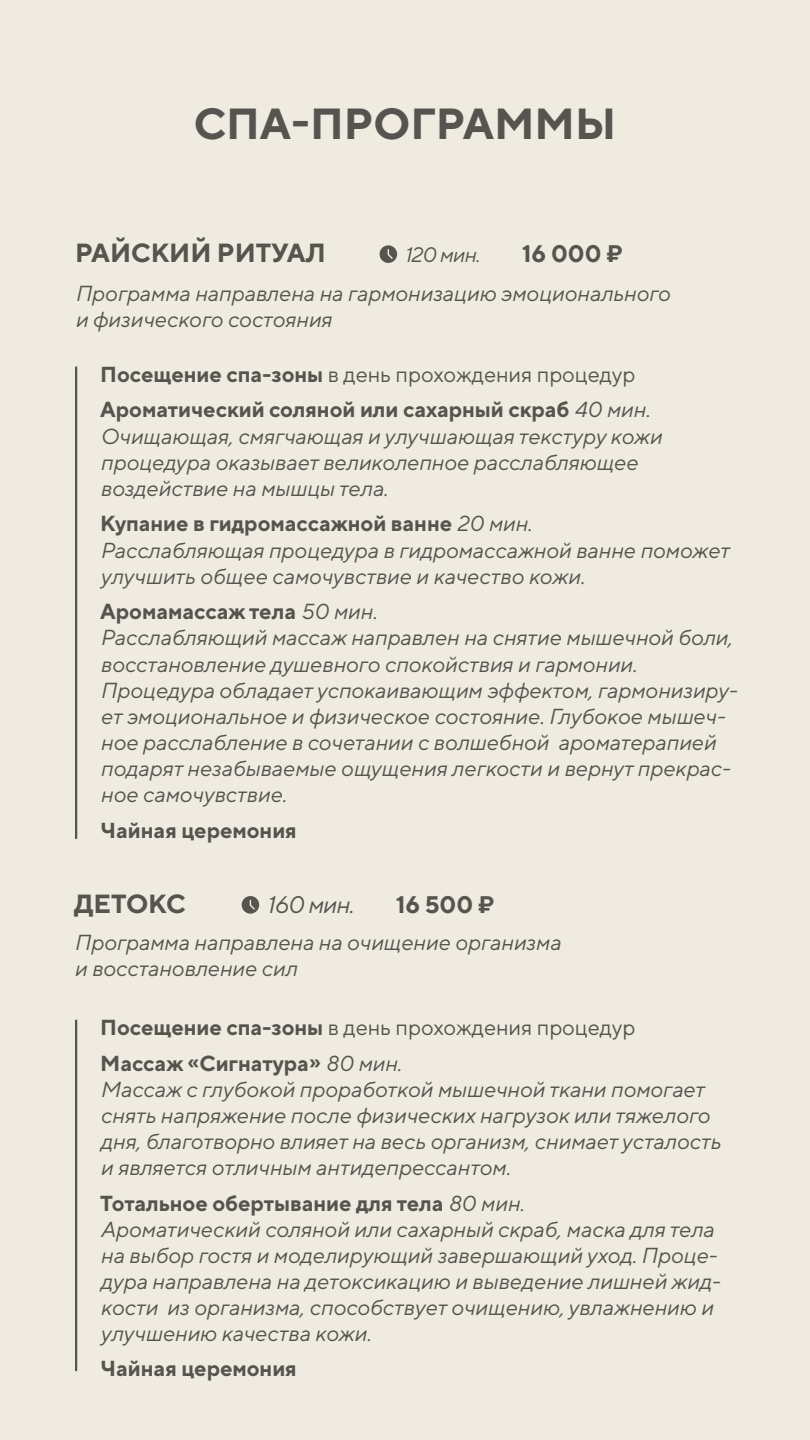
<style>
.page{position:relative;width:810px;height:1440px;background:#f0ebe1}
.page>*{position:absolute;margin:0;border:0;box-sizing:border-box;transform-origin:0 0}
.t1{font:700 43.5px "TT Norms Pro";color:#56544e}
.t2{font:700 26.25px "TT Norms Pro";color:#56544e}
.t3{font:700 24px "TT Norms Pro";color:#56544e}
.t4{font:italic 24px "TT Norms Pro";letter-spacing:-.03em;color:#56544e}
.t5{font:italic 21.75px/26.1px "TT Norms Pro";color:#56544e}
.t6{font:700 21.75px/35.7px "TT Norms Pro";color:#56544e}
.t7{font:italic 21px "TT Norms Pro";letter-spacing:-.03em;color:#56544e}
.s1{font-weight:400}
.s2{font-weight:400;font-style:italic}
.s3{font-weight:700;font-style:normal}
</style>
<div class="page">
<svg style="left:241px;top:896px;width:18px;height:18px"></svg>
<svg style="left:379px;top:245px;width:18px;height:18px"></svg>
<hr style="left:75px;top:367px;width:2px;height:472px;background:#56544e">
<hr style="left:75px;top:1020px;width:2px;height:351px;background:#56544e">
<h1 class="t1" style="left:194px;top:95px;width:424px">CПА-ПРОГРАММЫ</h1>
<p class="t2" style="left:75px;top:235px;width:252px">РАЙСКИЙ РИТУАЛ</p>
<p class="t7" style="left:404px;top:241px;width:77px">120 мин.</p>
<p class="t3" style="left:522px;top:237px;width:102px">16 000 ₽</p>
<p class="t5" style="left:75px;top:279px;width:596px">Программа направлена на гармонизацию эмоционального и физического состояния</p>
<p class="t6" style="left:100px;top:356px;width:551px">Посещение спа-зоны <span class="s1">в день прохождения процедур<br></span>Ароматический соляной или сахарный скраб <span class="s2">40 мин.</span></p>
<p class="t5" style="left:100px;top:422px;width:563px">Очищающая, смягчающая и улучшающая текстуру кожи процедура оказывает великолепное расслабляющее воздействие на мышцы тела.</p>
<p class="t5" style="left:100px;top:510px;width:630px"><span class="s3">Купание в гидромассажной ванне</span> 20 мин.<br>Расслабляющая процедура в гидромассажной ванне поможет улучшить общее самочувствие и качество кожи.</p>
<p class="t5" style="left:100px;top:598px;width:639px"><span class="s3">Аромамассаж тела</span> 50 мин.<br>Расслабляющий массаж направлен на снятие мышечной боли, восстановление душевного спокойствия и гармонии.<br>Процедура обладает успокаивающим эффектом, гармонизиру&shy;ет эмоциональное и физическое состояние. Глубокое мышеч&shy;ное расслабление в сочетании с волшебной ароматерапией подарят незабываемые ощущения легкости и вернут прекрас&shy;ное самочувствие.</p>
<p class="t6" style="left:100px;top:811px;width:198px">Чайная церемония</p>
<p class="t2" style="left:74px;top:887px;width:113px">ДЕТОКС</p>
<p class="t4" style="left:266px;top:890px;width:89px">160 мин.</p>
<p class="t3" style="left:396px;top:889px;width:100px">16 500 ₽</p>
<p class="t5" style="left:74px;top:928px;width:488px">Программа направлена на очищение организма и восстановление сил</p>
<p class="t6" style="left:100px;top:1009px;width:537px">Посещение спа-зоны <span class="s1">в день прохождения процедур<br></span>Массаж «Сигнатура» <span class="s2">80 мин.</span></p>
<p class="t5" style="left:100px;top:1075px;width:622px">Массаж с глубокой проработкой мышечной ткани помогает снять напряжение после физических нагрузок или тяжелого дня, благотворно влияет на весь организм, снимает усталость и является отличным антидепрессантом.</p>
<p class="t5" style="left:100px;top:1189px;width:622px"><span class="s3">Тотальное обертывание для тела</span> 80 мин.<br>Ароматический соляной или сахарный скраб, маска для тела на выбор гостя и моделирующий завершающий уход. Проце&shy;дура направлена на детоксикацию и выведение лишней жид&shy;кости из организма, способствует очищению, увлажнению и улучшению качества кожи.</p>
<p class="t6" style="left:100px;top:1349px;width:198px">Чайная церемония</p>
</div>
